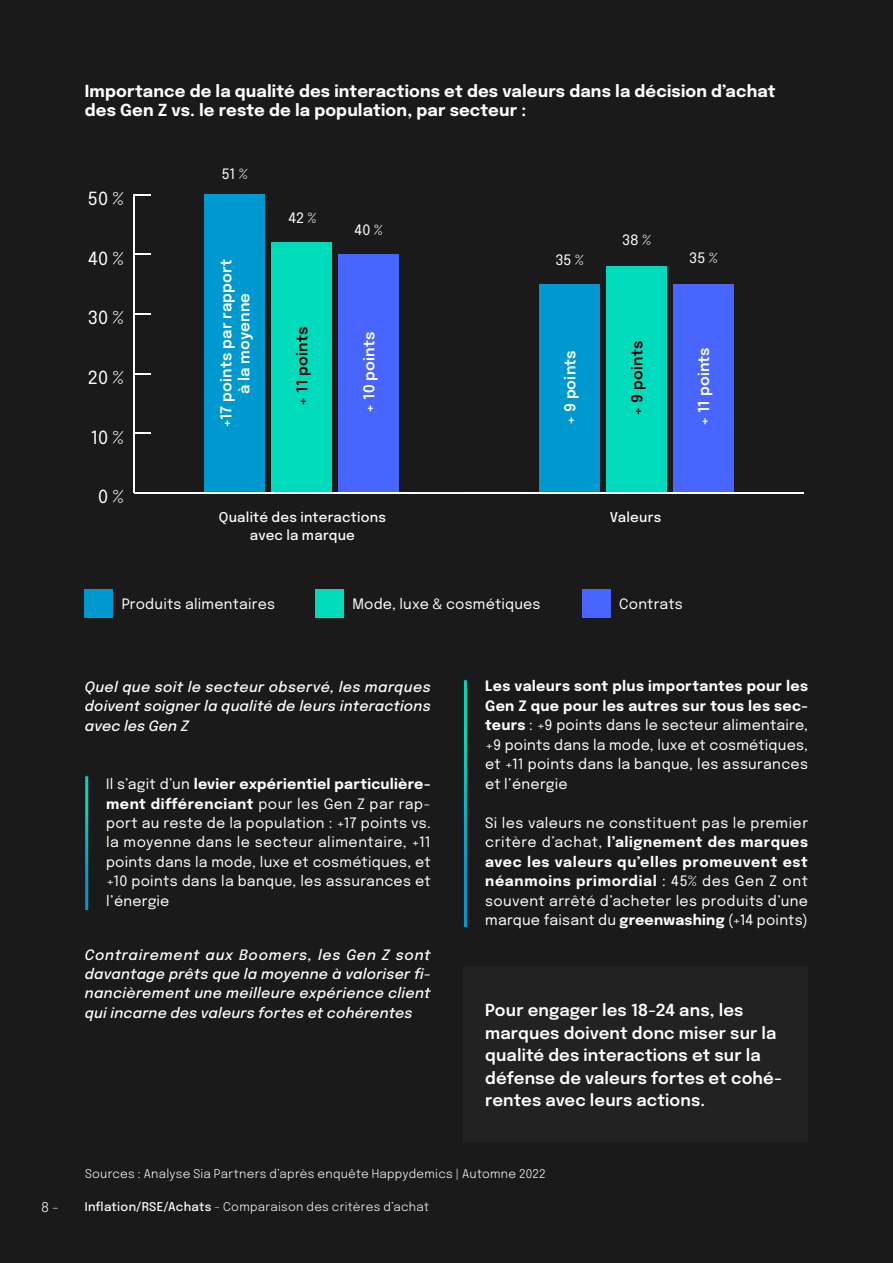
<style>
.page{position:relative;width:893px;height:1263px;background:#1a1a1a}
.page>*{position:absolute;margin:0;border:0;box-sizing:border-box;transform-origin:0 0}
.t1{font:18px "Epilogue";color:#fff}
.t2{font:600 16.5px/22.5px "Epilogue";letter-spacing:.005em;color:#fff}
.t3{font:700 16.5px/19.5px "Epilogue";letter-spacing:.005em;color:#fff}
.t4{font:600 15px/18px "Epilogue";letter-spacing:.01em;color:#fff;text-align:center}
.t5{font:600 15px "Epilogue";letter-spacing:.01em;color:#000}
.t6{font:14.25px/19.5px "Epilogue";letter-spacing:.02em;color:#fff;text-align:justify}
.t7{font:italic 500 14.25px/19.5px "Epilogue";letter-spacing:.015em;color:#fff;text-align:justify}
.t8{font:500 13.5px/18px "Epilogue";letter-spacing:.02em;color:#fff;text-align:center}
.t9{font:300 13.5px "Epilogue";color:#fff}
.t10{font:300 12px "Epilogue";letter-spacing:.025em;color:#fff}
.s1{font-weight:700}
.s2{font-weight:500}
</style>
<div class="page">
<div style="left:464px;top:967px;width:344px;height:175px;background:#222"></div>
<hr style="left:85px;top:776px;width:3px;height:134px;background:#fff">
<hr style="left:464px;top:680px;width:3px;height:247px;background:#fff">
<div style="left:673px;top:284px;width:61px;height:209px;background:#4866ff"></div>
<div style="left:606px;top:266px;width:61px;height:227px;background:#00dbbc"></div>
<div style="left:539px;top:284px;width:61px;height:209px;background:#0099cf"></div>
<div style="left:338px;top:254px;width:61px;height:239px;background:#4866ff"></div>
<div style="left:271px;top:242px;width:61px;height:251px;background:#00dbbc"></div>
<div style="left:204px;top:195px;width:61px;height:298px;background:#0099cf"></div>
<hr style="left:134px;top:492px;width:670px;height:2px;background:#fff">
<hr style="left:133px;top:195px;width:2px;height:298px;background:#fff">
<svg style="left:135px;top:432px;width:16px;height:2px"></svg>
<svg style="left:135px;top:373px;width:16px;height:1px"></svg>
<svg style="left:135px;top:313px;width:16px;height:2px"></svg>
<svg style="left:135px;top:253px;width:16px;height:2px"></svg>
<svg style="left:134px;top:194px;width:17px;height:1px"></svg>
<div style="left:85px;top:590px;width:28px;height:28px;background:#0099cf"></div>
<div style="left:315px;top:590px;width:29px;height:28px;background:#00dbbc"></div>
<div style="left:582px;top:590px;width:29px;height:28px;background:#4866ff"></div>
<p class="t3" style="left:85px;top:80px;width:692px">Importance de la qualité des interactions et des valeurs dans la décision d’achat des Gen Z vs. le reste de la population, par secteur :</p>
<p class="t1" style="left:88px;top:186px;width:37px">50 %</p>
<p class="t1" style="left:88px;top:246px;width:37px">40 %</p>
<p class="t1" style="left:88px;top:305px;width:37px">30 %</p>
<p class="t1" style="left:88px;top:365px;width:37px">20 %</p>
<p class="t1" style="left:91px;top:425px;width:34px">10 %</p>
<p class="t1" style="left:98px;top:484px;width:27px">0 %</p>
<p class="t6" style="left:222px;top:163px;width:27px">51 %</p>
<p class="t4" style="left:216px;top:428px;width:171px;rotate:-90deg">+17 points par rapport à la moyenne</p>
<p class="t6" style="left:289px;top:207px;width:29px">42 %</p>
<p class="t6" style="left:354px;top:219px;width:30px">40 %</p>
<p class="t5" style="left:291px;top:406px;width:80px;rotate:-90deg">+ 11 points</p>
<p class="t4" style="left:359px;top:413px;width:83px;rotate:-90deg">+ 10 points</p>
<p class="t6" style="left:555px;top:249px;width:30px">35 %</p>
<p class="t6" style="left:622px;top:229px;width:30px">38 %</p>
<p class="t6" style="left:689px;top:248px;width:30px">35 %</p>
<p class="t4" style="left:560px;top:425px;width:77px;rotate:-90deg">+ 9 points</p>
<p class="t5" style="left:626px;top:416px;width:77px;rotate:-90deg">+ 9 points</p>
<p class="t4" style="left:694px;top:426px;width:80px;rotate:-90deg">+ 11 points</p>
<p class="t8" style="left:219px;top:507px;width:169px">Qualité des interactions avec la marque</p>
<p class="t8" style="left:610px;top:507px;width:53px">Valeurs</p>
<p class="t6" style="left:122px;top:594px;width:155px">Produits alimentaires</p>
<p class="t6" style="left:352px;top:594px;width:190px">Mode, luxe &amp; cosmétiques</p>
<p class="t6" style="left:619px;top:594px;width:65px">Contrats</p>
<p class="t7" style="left:85px;top:676px;width:347px">Quel que soit le secteur observé, les marques doivent soigner la qualité de leurs interactions avec les Gen Z</p>
<p class="t6" style="left:106px;top:773px;width:326px">Il s’agit d’un <span class="s1">levier expérientiel particulière&shy;ment différenciant</span> pour les Gen Z par rap&shy;port au reste de la population : +17 points vs. la moyenne dans le secteur alimentaire, +11 points dans la mode, luxe et cosmétiques, et +10 points dans la banque, les assurances et l’énergie</p>
<p class="t7" style="left:85px;top:944px;width:347px">Contrairement aux Boomers, les Gen Z sont davantage prêts que la moyenne à valoriser fi&shy;nancièrement une meilleure expérience client qui incarne des valeurs fortes et cohérentes</p>
<p class="t6" style="left:485px;top:676px;width:324px"><span class="s1">Les valeurs sont plus importantes pour les Gen Z que pour les autres sur tous les sec&shy;teurs</span> : +9 points dans le secteur alimentaire, +9 points dans la mode, luxe et cosmétiques, et +11 points dans la banque, les assurances et l’énergie</p>
<p class="t6" style="left:485px;top:812px;width:324px">Si les valeurs ne constituent pas le premier critère d’achat, <span class="s1">l’alignement des marques avec les valeurs qu’elles promeuvent est néanmoins primordial</span> : 45% des Gen Z ont souvent arrêté d’acheter les produits d’une marque faisant du <span class="s1">greenwashing</span> (+14 points)</p>
<p class="t2" style="left:485px;top:998px;width:298px">Pour engager les 18-24 ans, les marques doivent donc miser sur la qualité des interactions et sur la défense de valeurs fortes et cohé&shy;rentes avec leurs actions.</p>
<p class="t10" style="left:85px;top:1165px;width:462px">Sources : Analyse Sia Partners d’après enquête Happydemics | Automne 2022</p>
<p class="t9" style="left:41px;top:1197px;width:19px">8 -</p>
<p class="t10" style="left:85px;top:1198px;width:346px"><span class="s2">Inflation/RSE/Achats</span> - Comparaison des critères d’achat</p>
</div>
